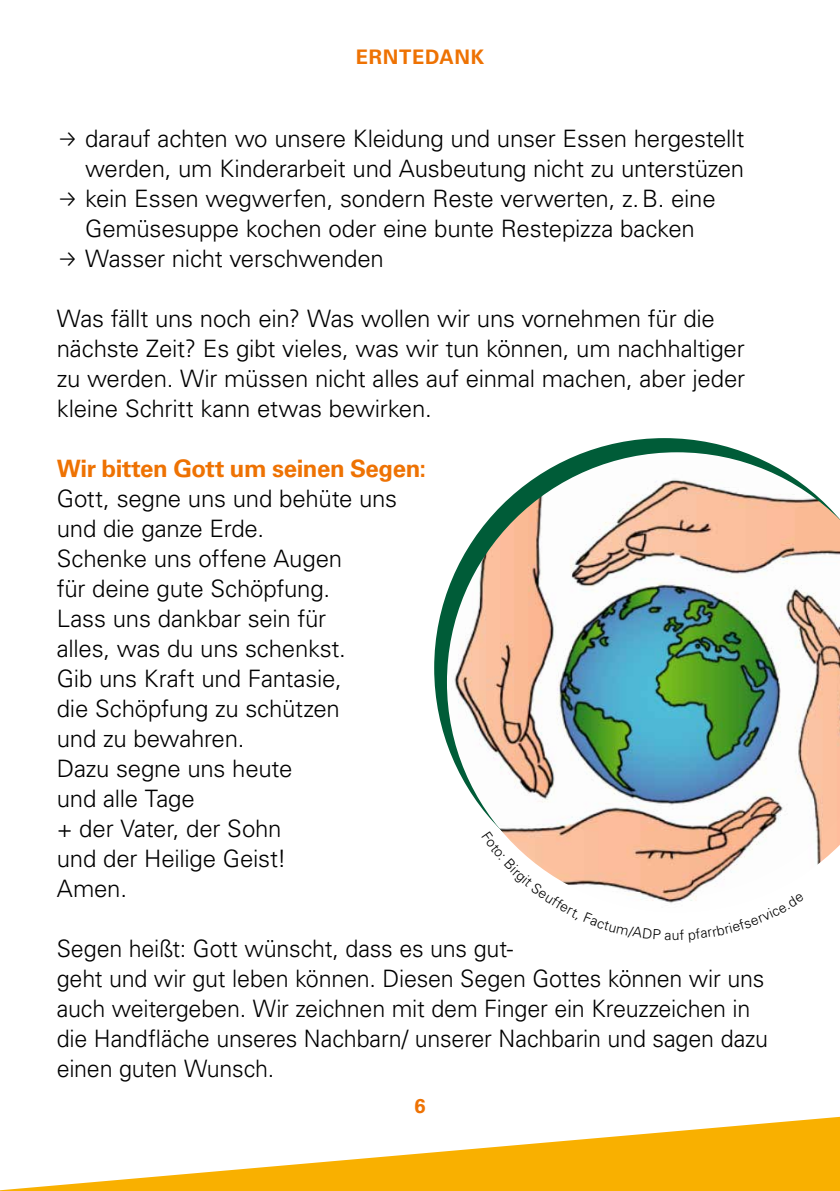
<style>
.page{position:relative;width:840px;height:1191px;background:#fff}
.page>*{position:absolute;margin:0;border:0;box-sizing:border-box;transform-origin:0 0}
.t1{font:300 24px/30px "Univers LT Std";letter-spacing:-.01em;color:#000}
.t2{font:700 24px "Univers LT Std";letter-spacing:-.02em;color:#ee7203}
.t3{font:700 20px "Univers LT Std";letter-spacing:.035em;color:#ee7203}
.s1{font-family:"Fira Sans"}
</style>
<div class="page">
<svg style="left:0;top:1117px;width:839px;height:74px"></svg>
<svg style="left:434px;top:438px;width:309px;height:303px"></svg>
<img style="left:446px;top:452px;width:393px;height:413px">
<svg style="left:481px;top:831px;width:322px;height:72px"></svg>
<p class="t3" style="left:355px;top:45px;width:130px">ERNTEDANK</p>
<p class="t1" style="left:57px;top:123px;width:688px;text-align:right"><span class="s1">→</span> darauf achten wo unsere Kleidung und unser Essen hergestellt werden, um Kinderarbeit und Ausbeutung nicht zu unterstüzen</p>
<p class="t1" style="left:57px;top:183px;width:660px;text-align:center"><span class="s1">→</span> kein Essen wegwerfen, sondern Reste verwerten, z.B. eine<br>Gemüsesuppe kochen oder eine bunte Restepizza backen</p>
<p class="t1" style="left:57px;top:243px;width:328px"><span class="s1">→</span> Wasser nicht verschwenden</p>
<p class="t1" style="left:57px;top:303px;width:689px">Was fällt uns noch ein? Was wollen wir uns vornehmen für die nächste Zeit? Es gibt vieles, was wir tun können, um nachhaltiger zu werden. Wir müssen nicht alles auf einmal machen, aber jeder kleine Schritt kann etwas bewirken.</p>
<p class="t2" style="left:57px;top:454px;width:371px">Wir bitten Gott um seinen Segen:</p>
<p class="t1" style="left:57px;top:483px;width:342px">Gott, segne uns und behüte uns und die ganze Erde.<br>Schenke uns offene Augen<br>für deine gute Schöpfung.<br>Lass uns dankbar sein für<br>alles, was du uns schenkst.<br>Gib uns Kraft und Fantasie,<br>die Schöpfung zu schützen<br>und zu bewahren.<br>Dazu segne uns heute<br>und alle Tage<br>+ der Vater, der Sohn<br>und der Heilige Geist!<br>Amen.</p>
<p class="t1" style="left:57px;top:933px;width:712px">Segen heißt: Gott wünscht, dass es uns gut-<br>geht und wir gut leben können. Diesen Segen Gottes können wir uns auch weitergeben. Wir zeichnen mit dem Finger ein Kreuzzeichen in die Handfläche unseres Nachbarn/ unserer Nachbarin und sagen dazu einen guten Wunsch.</p>
<p class="t3" style="left:414px;top:1094px;width:13px">6</p>
</div>
